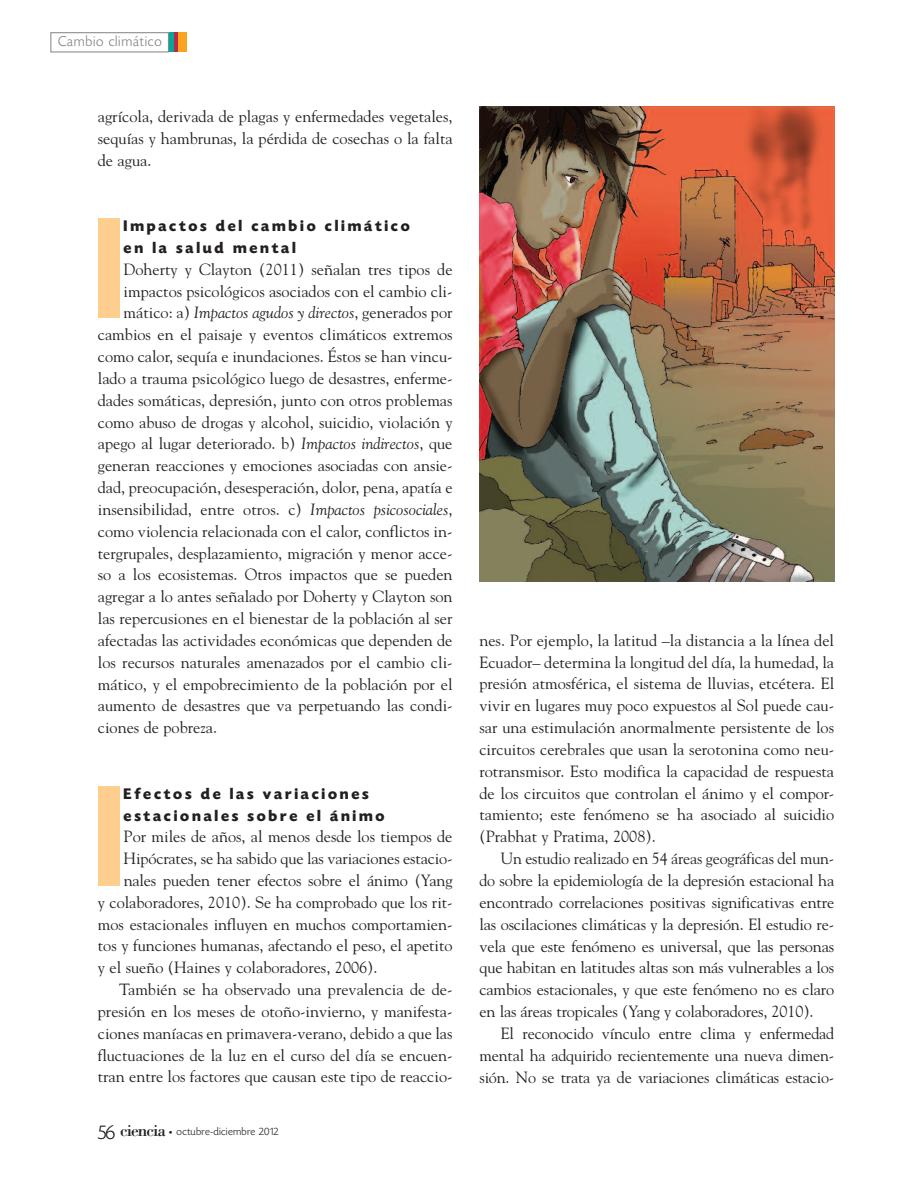
<style>
.page{position:relative;width:915px;height:1191px;background:#fff}
.page>*{position:absolute;margin:0;border:0;box-sizing:border-box;transform-origin:0 0}
.t1{font:17.25px "Bodoni";letter-spacing:-.05em;color:#231f20}
.t2{font:16.2px/21.8px "Goudy";color:#231f20;text-align:justify}
.t3{font:700 16.2px/21.8px "Today HEF";letter-spacing:.17em;color:#231f20}
.t4{font:italic 16.2px "Goudy";color:#231f20}
.t5{font:300 15px "Today HEF";letter-spacing:.045em;color:#808285}
.t6{font:300 11.25px "Today HEF";letter-spacing:.025em;color:#231f20}
.s1{font-style:normal}
.s2{font-style:italic}
.s3{font-family:"Today HEF";font-weight:300;font-size:21px}
.s4{font-family:"Officina Sans";font-weight:400;font-size:7.5px}
</style>
<div class="page">
<div style="left:50px;top:32px;width:119px;height:20px;border:1px solid #808285"></div>
<div style="left:182px;top:32px;width:5px;height:20px;background:#f9a31e"></div>
<hr style="left:178px;top:32px;width:4px;height:20px;background:#f9a31e">
<div style="left:173px;top:32px;width:5px;height:20px;background:#bb2945"></div>
<hr style="left:169px;top:32px;width:4px;height:20px;background:#00a99b">
<div style="left:98px;top:219px;width:21px;height:99px;background:#fdce8d"></div>
<img style="left:479px;top:106px;width:355px;height:475px">
<div style="left:98px;top:786px;width:21px;height:100px;background:#fdce8d"></div>
<p class="t5" style="left:58px;top:35px;width:105px">Cambio climático</p>
<p class="t2" style="left:98px;top:105px;width:356px">agrícola, derivada de plagas y enfermedades vegetales, sequías y hambrunas, la pérdida de cosechas o la falta de agua.</p>
<p class="t3" style="left:124px;top:216px;width:287px">Impactos del cambio climático en la salud mental</p>
<p class="t2" style="left:124px;top:258px;width:330px">Doherty y Clayton (2011) señalan tres tipos de</p>
<p class="t2" style="left:124px;top:280px;width:330px">impactos psicológicos asociados con el cambio cli-</p>
<p class="t4" style="left:124px;top:303px;width:330px"><span class="s1">mático: a)</span> Impactos agudos y directos<span class="s1">, generados por</span></p>
<p class="t2" style="left:98px;top:324px;width:356px">cambios en el paisaje y eventos climáticos extremos</p>
<p class="t2" style="left:98px;top:345px;width:356px">como calor, sequía e inundaciones. Éstos se han vincu-</p>
<p class="t2" style="left:98px;top:367px;width:356px">lado a trauma psicológico luego de desastres, enferme-</p>
<p class="t2" style="left:98px;top:389px;width:356px">dades somáticas, depresión, junto con otros problemas</p>
<p class="t2" style="left:98px;top:411px;width:356px">como abuso de drogas y alcohol, suicidio, violación y</p>
<p class="t2" style="left:98px;top:433px;width:356px">apego al lugar deteriorado. b) <span class="s2">Impactos indirectos</span>, que</p>
<p class="t2" style="left:98px;top:455px;width:356px">generan reacciones y emociones asociadas con ansie-</p>
<p class="t2" style="left:98px;top:476px;width:356px">dad, preocupación, desesperación, dolor, pena, apatía e</p>
<p class="t2" style="left:98px;top:498px;width:356px">insensibilidad, entre otros. c) <span class="s2">Impactos psicosociales</span>,</p>
<p class="t2" style="left:98px;top:520px;width:356px">como violencia relacionada con el calor, conflictos in-</p>
<p class="t2" style="left:98px;top:542px;width:356px">tergrupales, desplazamiento, migración y menor acce-</p>
<p class="t2" style="left:98px;top:564px;width:356px">so a los ecosistemas. Otros impactos que se pueden</p>
<p class="t2" style="left:98px;top:586px;width:356px">agregar a lo antes señalado por Doherty y Clayton son</p>
<p class="t2" style="left:98px;top:607px;width:356px">las repercusiones en el bienestar de la población al ser</p>
<p class="t2" style="left:98px;top:629px;width:356px">afectadas las actividades económicas que dependen de</p>
<p class="t2" style="left:98px;top:651px;width:356px">los recursos naturales amenazados por el cambio cli-</p>
<p class="t2" style="left:98px;top:673px;width:356px">mático, y el empobrecimiento de la población por el</p>
<p class="t2" style="left:98px;top:695px;width:356px">aumento de desastres que va perpetuando las condi-</p>
<p class="t2" style="left:98px;top:716px;width:121px">ciones de pobreza.</p>
<p class="t3" style="left:124px;top:784px;width:262px">Efectos de las variaciones estacionales sobre el ánimo</p>
<p class="t2" style="left:124px;top:826px;width:330px">Por miles de años, al menos desde los tiempos de</p>
<p class="t2" style="left:124px;top:847px;width:330px">Hipócrates, se ha sabido que las variaciones estacio-</p>
<p class="t2" style="left:124px;top:869px;width:330px">nales pueden tener efectos sobre el ánimo (Yang</p>
<p class="t2" style="left:98px;top:891px;width:356px">y colaboradores, 2010). Se ha comprobado que los rit-</p>
<p class="t2" style="left:98px;top:913px;width:356px">mos estacionales influyen en muchos comportamien-</p>
<p class="t2" style="left:98px;top:935px;width:356px">tos y funciones humanas, afectando el peso, el apetito</p>
<p class="t2" style="left:98px;top:956px;width:281px">y el sueño (Haines y colaboradores, 2006).</p>
<p class="t2" style="left:119px;top:978px;width:335px">También se ha observado una prevalencia de de-</p>
<p class="t2" style="left:98px;top:1000px;width:356px">presión en los meses de otoño-invierno, y manifesta-</p>
<p class="t2" style="left:98px;top:1022px;width:356px">ciones maníacas en primavera-verano, debido a que las</p>
<p class="t2" style="left:98px;top:1044px;width:356px">fluctuaciones de la luz en el curso del día se encuen-</p>
<p class="t2" style="left:98px;top:1066px;width:356px">tran entre los factores que causan este tipo de reaccio-</p>
<p class="t1" style="left:98px;top:1119px;width:70px"><span class="s3">56</span> ciencia</p>
<p class="t6" style="left:169px;top:1127px;width:111px"><span class="s4">•</span> octubre-diciembre 2012</p>
<p class="t2" style="left:479px;top:629px;width:356px">nes. Por ejemplo, la latitud –la distancia a la línea del Ecuador– determina la longitud del día, la humedad, la presión atmosférica, el sistema de lluvias, etcétera. El vivir en lugares muy poco expuestos al Sol puede cau&shy;sar una estimulación anormalmente persistente de los circuitos cerebrales que usan la serotonina como neu&shy;rotransmisor. Esto modifica la capacidad de respuesta de los circuitos que controlan el ánimo y el compor&shy;tamiento; este fenómeno se ha asociado al suicidio (Prabhat y Pratima, 2008).</p>
<p class="t2" style="left:479px;top:847px;width:356px;text-indent:21px">Un estudio realizado en 54 áreas geográficas del mun&shy;do sobre la epidemiología de la depresión estacional ha encontrado correlaciones positivas significativas entre las oscilaciones climáticas y la depresión. El estudio re&shy;vela que este fenómeno es universal, que las personas que habitan en latitudes altas son más vulnerables a los cambios estacionales, y que este fenómeno no es claro en las áreas tropicales (Yang y colaboradores, 2010).</p>
<p class="t2" style="left:479px;top:1022px;width:356px;text-indent:21px">El reconocido vínculo entre clima y enfermedad mental ha adquirido recientemente una nueva dimen&shy;sión. No se trata ya de variaciones climáticas estacio-</p>
</div>
